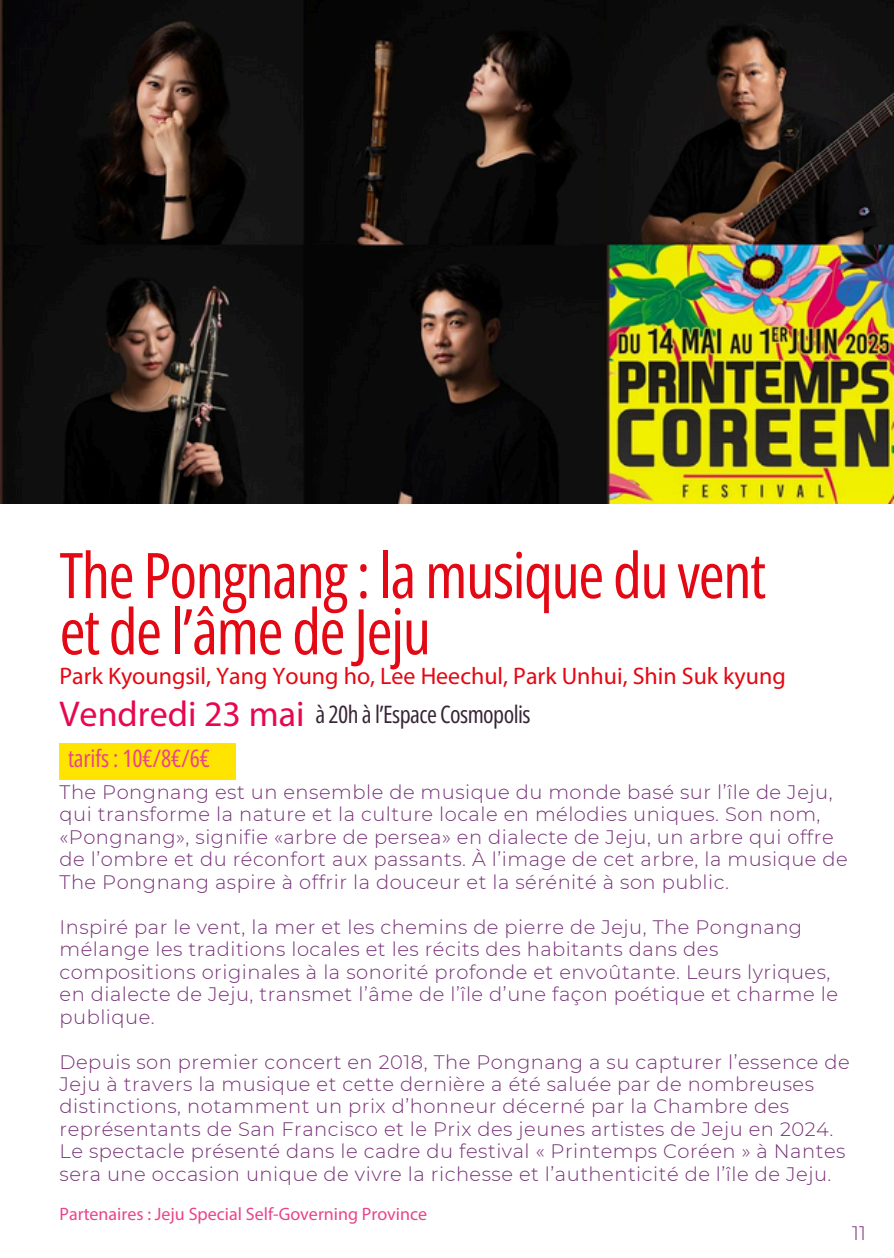
<style>
.page{position:relative;width:894px;height:1258px;background:#fff}
.page>*{position:absolute;margin:0;border:0;box-sizing:border-box;transform-origin:0 0}
.t1{font:63px/56.1px "Open Sans Condensed";letter-spacing:-.025em;color:#e30813}
.t2{font:36px "Myriad Pro";color:#e5084f}
.t3{font:24px "Myriad Pro";color:#e30813}
.t4{font:24px "Open Sans Condensed";letter-spacing:-.025em;color:#382536}
.t5{font:24px "Open Sans Condensed";letter-spacing:-.01em;color:#e9448d}
.t6{font:300 19.5px/22.5px "Montserrat";letter-spacing:.025em;color:#763076}
.t7{font:18px "Myriad Pro";color:#e9448d}
</style>
<div class="page">
<img style="left:0;top:0;width:893px;height:504px">
<div style="left:59px;top:743px;width:177px;height:37px;background:#ffe400"></div>
<p class="t1" style="left:59px;top:545px;width:707px">The Pongnang : la musique du vent et de l’âme de Jeju</p>
<p class="t3" style="left:59px;top:665px;width:727px">Park Kyoungsil, Yang Young ho, Lee Heechul, Park Unhui, Shin Suk kyung</p>
<p class="t2" style="left:59px;top:698px;width:246px">Vendredi 23 mai</p>
<p class="t5" style="left:68px;top:742px;width:143px">tarifs : 10€/8€/6€</p>
<p class="t4" style="left:315px;top:697px;width:216px">à 20h à l’Espace Cosmopolis</p>
<h2 class="t6" style="left:59px;top:780px;width:789px">The Pongnang est un ensemble de musique du monde basé sur l’île de Jeju, qui transforme la nature et la culture locale en mélodies uniques. Son nom, «Pongnang», signifie «arbre de persea» en dialecte de Jeju, un arbre qui offre de l’ombre et du réconfort aux passants. À l’image de cet arbre, la musique de The Pongnang aspire à offrir la douceur et la sérénité à son public.</h2>
<h1 class="t6" style="left:59px;top:915px;width:779px">Inspiré par le vent, la mer et les chemins de pierre de Jeju, The Pongnang mélange les traditions locales et les récits des habitants dans des compositions originales à la sonorité profonde et envoûtante. Leurs lyriques, en dialecte de Jeju, transmet l’âme de l’île d’une façon poétique et charme le publique.</h1>
<h2 class="t6" style="left:59px;top:1050px;width:791px">Depuis son premier concert en 2018, The Pongnang a su capturer l’essence de Jeju à travers la musique et cette dernière a été saluée par de nombreuses distinctions, notamment un prix d’honneur décerné par la Chambre des représentants de San Francisco et le Prix des jeunes artistes de Jeju en 2024.<br>Le spectacle présenté dans le cadre du festival « Printemps Coréen » à Nantes sera une occasion unique de vivre la richesse et l’authenticité de l’île de Jeju.</h2>
<p class="t7" style="left:59px;top:1206px;width:369px">Partenaires : Jeju Special Self-Governing Province</p>
<h2 class="t6" style="left:851px;top:1221px;width:15px">11</h2>
</div>
